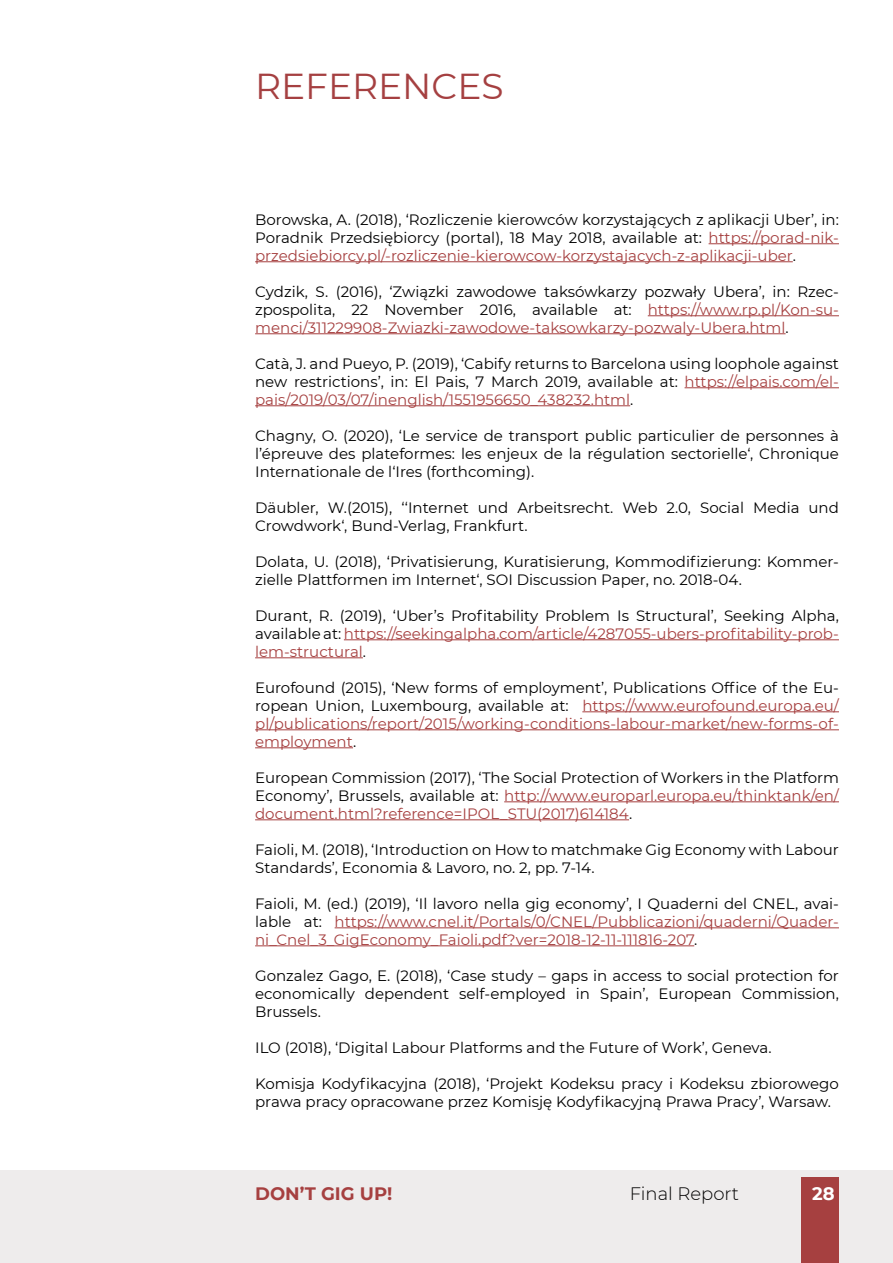
<style>
.page{position:relative;width:893px;height:1263px;background:#fff}
.page>*{position:absolute;margin:0;border:0;box-sizing:border-box;transform-origin:0 0}
.t1{font:36px "Montserrat";color:#a54041}
.t2{font:700 18px "Montserrat";color:#a64040}
.t3{font:300 18px "Montserrat";color:#000}
.t4{font:700 18px "Montserrat";color:#fff}
.t5{font:15px/18px "Montserrat";color:#000;text-align:justify}
.t6{font:15px/18px "Montserrat";color:#a64040;text-align:justify}
.s1{color:#a64040}
.s2{color:#000}
</style>
<div class="page">
<div style="left:0;top:1170px;width:893px;height:93px;background:#eeecec"></div>
<div style="left:801px;top:1177px;width:38px;height:86px;background:#a64040"></div>
<hr style="left:709px;top:243px;width:130px;height:1px;background:#a64040">
<hr style="left:255px;top:261px;width:538px;height:1px;background:#a64040">
<hr style="left:648px;top:315px;width:191px;height:1px;background:#a64040">
<hr style="left:255px;top:333px;width:531px;height:1px;background:#a64040">
<hr style="left:685px;top:387px;width:154px;height:1px;background:#a64040">
<hr style="left:255px;top:405px;width:375px;height:1px;background:#a64040">
<hr style="left:344px;top:639px;width:495px;height:1px;background:#a64040">
<hr style="left:255px;top:657px;width:108px;height:1px;background:#a64040">
<hr style="left:582px;top:711px;width:257px;height:1px;background:#a64040">
<hr style="left:255px;top:729px;width:584px;height:1px;background:#a64040">
<hr style="left:255px;top:747px;width:98px;height:1px;background:#a64040">
<hr style="left:504px;top:801px;width:335px;height:1px;background:#a64040">
<hr style="left:255px;top:819px;width:374px;height:1px;background:#a64040">
<hr style="left:335px;top:927px;width:504px;height:1px;background:#a64040">
<hr style="left:255px;top:945px;width:439px;height:1px;background:#a64040">
<h1 class="t1" style="left:255px;top:61px;width:250px">REFERENCES</h1>
<p class="t5" style="left:255px;top:210px;width:585px">Borowska, A. (2018), ‘Rozliczenie kierowców korzystających z aplikacji Uber’, in:<br>Poradnik Przedsiębiorcy (portal), 18 May 2018, available at: <span class="s1">https://porad-nik&shy;przedsiebiorcy.pl/-rozliczenie-kierowcow-korzystajacych-z-aplikacji-uber</span>.</p>
<p class="t5" style="left:255px;top:282px;width:585px">Cydzik, S. (2016), ‘Związki zawodowe taksówkarzy pozwały Ubera’, in: Rzec&shy;zpospolita, 22 November 2016, available at: <span class="s1">https://www.rp.pl/Kon-su&shy;menci/311229908-Zwiazki-zawodowe-taksowkarzy-pozwaly-Ubera.html</span>.</p>
<p class="t5" style="left:255px;top:354px;width:585px">Catà, J. and Pueyo, P. (2019), ‘Cabify returns to Barcelona using loophole against new restrictions’, in: El Pais, 7 March 2019, available at: <span class="s1">https://elpais.com/el&shy;pais/2019/03/07/inenglish/1551956650_438232.html</span>.</p>
<p class="t5" style="left:255px;top:426px;width:585px">Chagny, O. (2020), ‘Le service de transport public particulier de personnes à l’épreuve des plateformes: les enjeux de la régulation sectorielle‘, Chronique Internationale de l‘Ires (forthcoming).</p>
<p class="t5" style="left:255px;top:498px;width:585px">Däubler, W.(2015), ‘‘Internet und Arbeitsrecht. Web 2.0, Social Media und<br>Crowdwork‘, Bund-Verlag, Frankfurt.</p>
<p class="t5" style="left:255px;top:552px;width:585px">Dolata, U. (2018), ‘Privatisierung, Kuratisierung, Kommodifizierung: Kommer&shy;zielle Plattformen im Internet‘, SOI Discussion Paper, no. 2018-04.</p>
<p class="t5" style="left:255px;top:606px;width:585px">Durant, R. (2019), ‘Uber’s Profitability Problem Is Structural’, Seeking Alpha, available at: <span class="s1">https://seekingalpha.com/article/4287055-ubers-profitability-prob&shy;lem-structural</span>.</p>
<p class="t6" style="left:255px;top:678px;width:585px"><span class="s2">Eurofound (2015), ‘New forms of employment’, Publications Office of the Eu&shy;ropean Union, Luxembourg, available at:</span> https://www.eurofound.europa.eu/ pl/publications/report/2015/working-conditions-labour-market/new-forms-of&shy;employment<span class="s2">.</span></p>
<p class="t5" style="left:255px;top:768px;width:585px">European Commission (2017), ‘The Social Protection of Workers in the Platform Economy’, Brussels, available at: <span class="s1">http://www.europarl.europa.eu/thinktank/en/ document.html?reference=IPOL_STU(2017)614184</span>.</p>
<p class="t5" style="left:255px;top:840px;width:585px">Faioli, M. (2018), ‘Introduction on How to matchmake Gig Economy with Labour<br>Standards’, Economia &amp; Lavoro, no. 2, pp. 7-14.</p>
<p class="t6" style="left:255px;top:894px;width:585px"><span class="s2">Faioli, M. (ed.) (2019), ‘Il lavoro nella gig economy’, I Quaderni del CNEL, avai&shy;lable at:</span> https://www.cnel.it/Portals/0/CNEL/Pubblicazioni/quaderni/Quader&shy;ni_Cnel_3_GigEconomy_Faioli.pdf?ver=2018-12-11-111816-207<span class="s2">.</span></p>
<p class="t5" style="left:255px;top:966px;width:585px">Gonzalez Gago, E. (2018), ‘Case study – gaps in access to social protection for economically dependent self-employed in Spain’, European Commission, Brussels.</p>
<p class="t5" style="left:255px;top:1038px;width:518px">ILO (2018), ‘Digital Labour Platforms and the Future of Work’, Geneva.</p>
<p class="t5" style="left:255px;top:1074px;width:585px">Komisja Kodyfikacyjna (2018), ‘Projekt Kodeksu pracy i Kodeksu zbiorowego prawa pracy opracowane przez Komisję Kodyfikacyjną Prawa Pracy’, Warsaw.</p>
<p class="t2" style="left:255px;top:1181px;width:139px">DON’T GIG UP!</p>
<p class="t3" style="left:630px;top:1182px;width:111px">Final Report</p>
<p class="t4" style="left:812px;top:1181px;width:24px">28</p>
</div>
